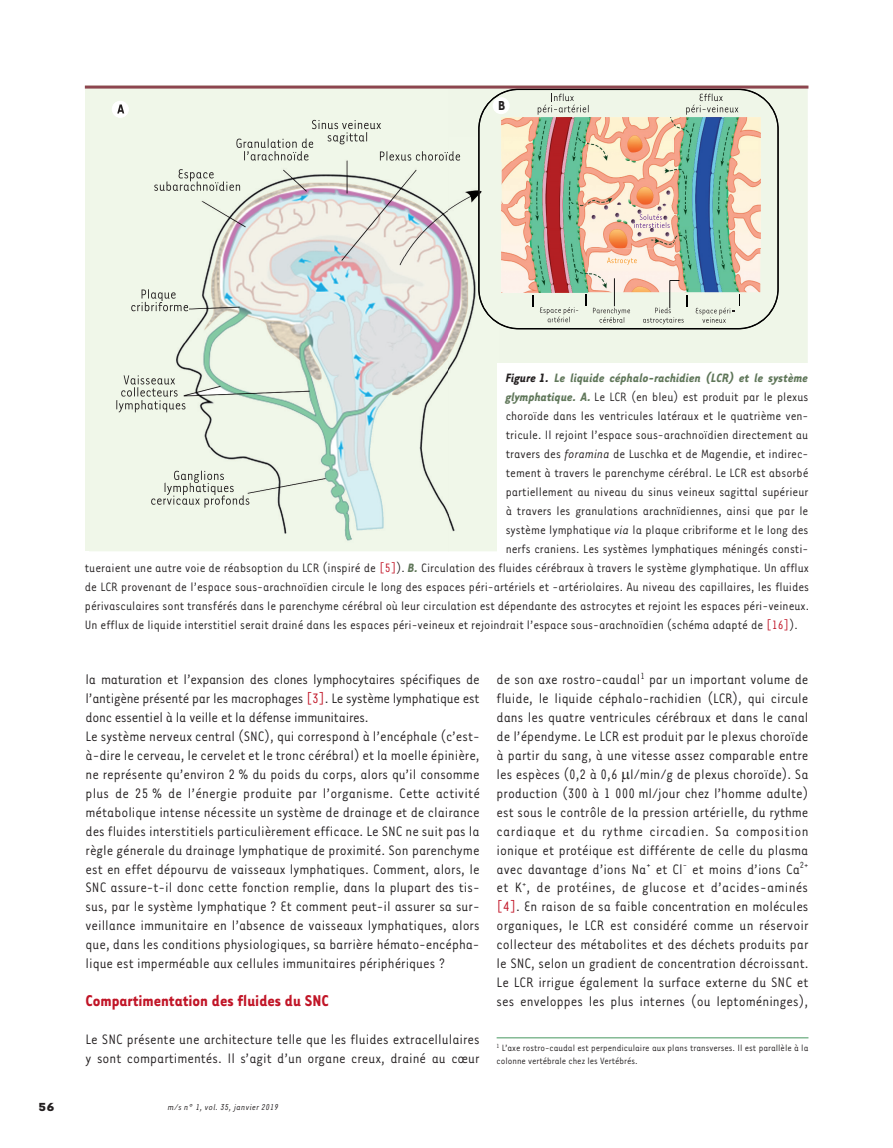
<style>
.page{position:relative;width:893px;height:1148px;background:#fff}
.page>*{position:absolute;margin:0;border:0;box-sizing:border-box;transform-origin:0 0}
.t1{font:700 18px "Tarzana Narrow";color:#c11527}
.t2{font:15.75px/18.9px "Tarzana Narrow";color:#231f20}
.t3{font:700 15px "Tarzana Narrow";color:#231f20}
.t4{font:13.95px "Tarzana Narrow";color:#231f20}
.t5{font:italic 700 13.95px "Tarzana Narrow";letter-spacing:.005em;color:#5f7659}
.t6{font:700 13.5px "Tarzana Wide";color:#231f20}
.t7{font:700 11.85px "Arial";color:#231f20}
.t8{font:10.5px/12.6px "Tarzana Narrow";color:#231f20}
.t9{font:italic 9.75px "Tarzana Narrow";letter-spacing:.025em;color:#231f20}
.s1{color:#231f20}
.s2{font-weight:700;font-style:italic;color:#5f7659}
.s3{font-style:italic}
.s4{color:#c11527}
</style>
<div class="page">
<hr style="left:497px;top:1037px;width:311px;height:1px;background:#84ba95">
<img style="left:89px;top:89px;width:359px;height:462px">
<img style="left:448px;top:137px;width:52px;height:414px">
<svg style="left:236px;top:120px;width:224px;height:41px;background:#dfe5d8"></svg>
<svg style="left:131px;top:289px;width:57px;height:22px"></svg>
<svg style="left:116px;top:375px;width:69px;height:37px;background:#d0d5c9"></svg>
<svg style="left:151px;top:470px;width:98px;height:37px;background:#d4dace"></svg>
<svg style="left:154px;top:169px;width:86px;height:22px;background:#d2d7cc"></svg>
<img style="left:478px;top:89px;width:301px;height:240px">
<svg style="left:585px;top:294px;width:1px;height:12px"></svg>
<svg style="left:593px;top:278px;width:37px;height:45px;background:#e2e0d4"></svg>
<svg style="left:696px;top:294px;width:44px;height:29px"></svg>
<svg style="left:643px;top:280px;width:45px;height:44px;background:#e0dccd"></svg>
<svg style="left:607px;top:258px;width:30px;height:7px"></svg>
<img style="left:112px;top:101px;width:17px;height:17px">
<svg style="left:117px;top:104px;width:7px;height:9px"></svg>
<div style="left:493px;top:97px;width:17px;height:17px;background:#fff;border-radius:50%"></div>
<hr style="left:85px;top:86px;width:723px;height:3px;background:#8d454f">
<div style="left:497px;top:363px;width:311px;height:191px;background:#fff"></div>
<p class="t7" style="left:497px;top:97px;width:10px">B</p>
<p class="t3" style="left:498px;top:96px;width:9px">B</p>
<p class="t5" style="left:506px;top:369px;width:304px"><span class="s1">Figure 1.</span> Le liquide céphalo-rachidien (LCR) et le système</p>
<p class="t4" style="left:506px;top:389px;width:304px"><span class="s2">glymphatique. A.</span> Le LCR (en bleu) est produit par le plexus</p>
<p class="t4" style="left:506px;top:407px;width:304px">choroïde dans les ventricules latéraux et le quatrième ven-</p>
<p class="t4" style="left:506px;top:426px;width:304px">tricule. Il rejoint l’espace sous-arachnoïdien directement au</p>
<p class="t4" style="left:506px;top:445px;width:304px">travers des <span class="s3">foramina</span> de Luschka et de Magendie, et indirec-</p>
<p class="t4" style="left:506px;top:464px;width:304px">tement à travers le parenchyme cérébral. Le LCR est absorbé</p>
<p class="t4" style="left:506px;top:483px;width:304px">partiellement au niveau du sinus veineux sagittal supérieur</p>
<p class="t4" style="left:506px;top:502px;width:304px">à travers les granulations arachnïdiennes, ainsi que par le</p>
<p class="t4" style="left:506px;top:521px;width:304px">système lymphatique <span class="s3">via</span> la plaque cribriforme et le long des</p>
<p class="t4" style="left:506px;top:540px;width:304px">nerfs craniens. Les systèmes lymphatiques méningés consti-</p>
<p class="t4" style="left:85px;top:559px;width:726px">tueraient une autre voie de réabsoption du LCR (inspiré de <span class="s4">[5]</span>). <span class="s2">B.</span> Circulation des fluides cérébraux à travers le système glymphatique. Un afflux</p>
<p class="t4" style="left:85px;top:578px;width:726px">de LCR provenant de l’espace sous-arachnoïdien circule le long des espaces péri-artériels et -artériolaires. Au niveau des capillaires, les fluides</p>
<p class="t4" style="left:85px;top:597px;width:726px">périvasculaires sont transférés dans le parenchyme cérébral où leur circulation est dépendante des astrocytes et rejoint les espaces péri-veineux.</p>
<p class="t4" style="left:85px;top:616px;width:714px">Un efflux de liquide interstitiel serait drainé dans les espaces péri-veineux et rejoindrait l’espace sous-arachnoïdien (schéma adapté de <span class="s4">[16]</span>).</p>
<p class="t2" style="left:86px;top:669px;width:396px">la maturation et l’expansion des clones lymphocytaires spécifiques de l’antigène présenté par les macrophages <span class="s4">[3]</span>. Le système lymphatique est donc essentiel à la veille et la défense immunitaires.<br>Le système nerveux central (SNC), qui correspond à l’encéphale (c’est&shy;à-dire le cerveau, le cervelet et le tronc cérébral) et la moelle épinière, ne représente qu’environ 2 % du poids du corps, alors qu’il consomme plus de 25 % de l’énergie produite par l’organisme. Cette activité métabolique intense nécessite un système de drainage et de clairance des fluides interstitiels particulièrement efficace. Le SNC ne suit pas la règle génerale du drainage lymphatique de proximité. Son parenchyme est en effet dépourvu de vaisseaux lymphatiques. Comment, alors, le SNC assure-t-il donc cette fonction remplie, dans la plupart des tis&shy;sus, par le système lymphatique ? Et comment peut-il assurer sa sur&shy;veillance immunitaire en l’absence de vaisseaux lymphatiques, alors que, dans les conditions physiologiques, sa barrière hémato-encépha&shy;lique est imperméable aux cellules immunitaires périphériques ?</p>
<p class="t1" style="left:86px;top:989px;width:245px">Compartimentation des fluides du SNC</p>
<p class="t2" style="left:86px;top:1028px;width:396px">Le SNC présente une architecture telle que les fluides extracellulaires y sont compartimentés. Il s’agit d’un organe creux, drainé au cœur</p>
<p class="t6" style="left:38px;top:1097px;width:18px">56</p>
<p class="t9" style="left:168px;top:1101px;width:112px">m/s n° 1, vol. 35, janvier 2019</p>
<p class="t2" style="left:497px;top:669px;width:313px;text-align:justify">de son axe rostro-caudal<sup>1</sup> par un important volume de fluide, le liquide céphalo-rachidien (LCR), qui circule dans les quatre ventricules cérébraux et dans le canal de l’épendyme. Le LCR est produit par le plexus choroïde à partir du sang, à une vitesse assez comparable entre les espèces (0,2 à 0,6 l/min/g de plexus choroïde). Sa production (300 à 1 000 ml/jour chez l’homme adulte) est sous le contrôle de la pression artérielle, du rythme cardiaque et du rythme circadien. Sa composition ionique et protéique est différente de celle du plasma avec davantage d’ions Na<sup>+</sup> et Cl<sup>-</sup> et moins d’ions Ca<sup>2+ </sup>et K<sup>+</sup>, de protéines, de glucose et d’acides-aminés <span class="s4">[4]</span>. En raison de sa faible concentration en molécules organiques, le LCR est considéré comme un réservoir collecteur des métabolites et des déchets produits par le SNC, selon un gradient de concentration décroissant.<br>Le LCR irrigue également la surface externe du SNC et ses enveloppes les plus internes (ou leptoméninges),</p>
<p class="t8" style="left:497px;top:1041px;width:313px"><sup>1</sup> L’axe rostro-caudal est perpendiculaire aux plans transverses. Il est parallè le à la colonne verté brale chez les Verté bré s.</p>
</div>
